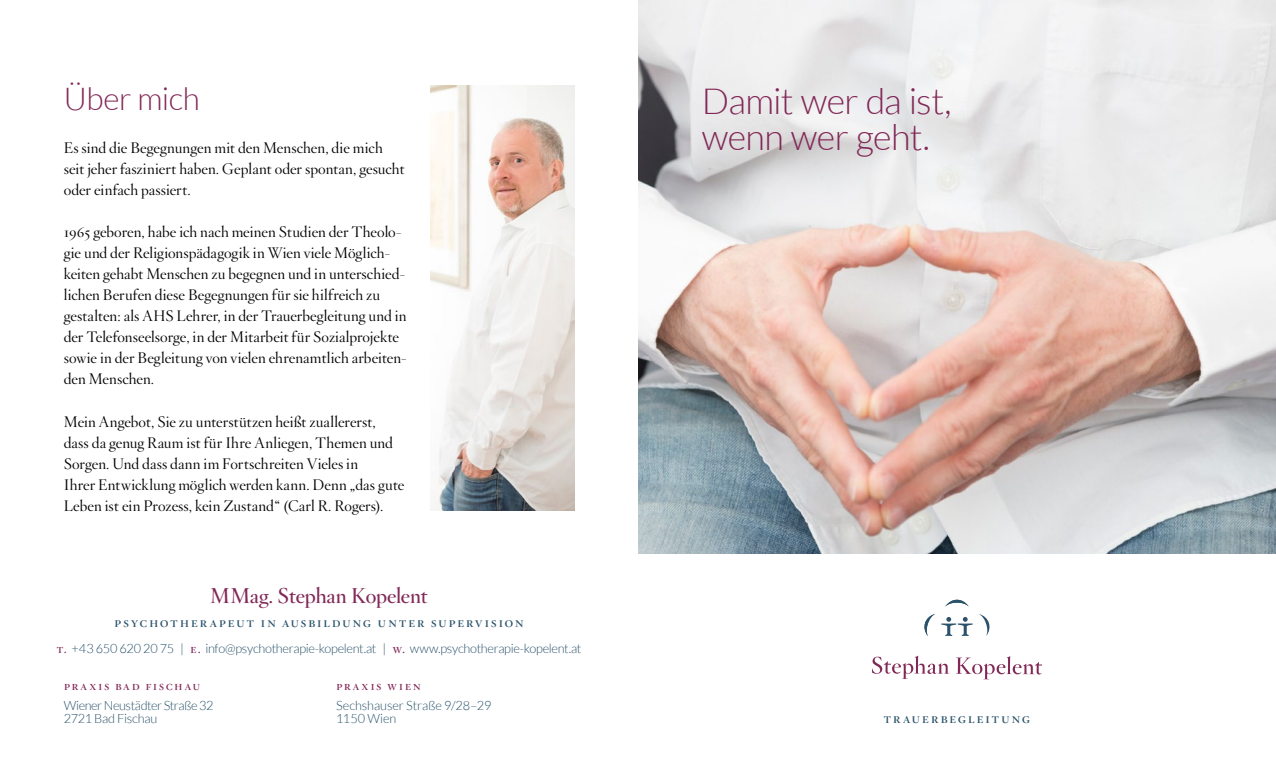
<style>
.page{position:relative;width:1276px;height:766px;background:#fff}
.page>*{position:absolute;margin:0;border:0;box-sizing:border-box;transform-origin:0 0}
.t1{font:300 36px/36px "Lato";letter-spacing:-.02em;color:#822857}
.t2{font:300 31.5px "Lato";letter-spacing:-.015em;color:#822857}
.t3{font:600 21px "Hoefler Titling";letter-spacing:.005em;color:#822857}
.t4{font:300 15px/21px "Hoefler Titling";letter-spacing:.005em;color:#000}
.t5{font:600 15px "Hoefler Titling";letter-spacing:.095em;color:#2a526b}
.t6{font:600 13.5px "Hoefler Titling";letter-spacing:.105em;color:#822857}
.t7{font:300 12.75px/13.5px "Lato";letter-spacing:-.025em;color:#2a526b}
.s1{font-family:"Hoefler Titling";font-weight:600;font-size:13.5px;color:#822857}
</style>
<div class="page">
<img style="left:638px;top:0;width:638px;height:553px">
<svg style="left:872px;top:655px;width:77px;height:23px"></svg>
<svg style="left:956px;top:656px;width:86px;height:23px"></svg>
<svg style="left:979px;top:614px;width:11px;height:22px"></svg>
<svg style="left:945px;top:599px;width:24px;height:7px"></svg>
<svg style="left:924px;top:614px;width:11px;height:22px"></svg>
<svg style="left:941px;top:617px;width:31px;height:18px"></svg>
<img style="left:431px;top:85px;width:143px;height:425px">
<h2 class="t2" style="left:64px;top:82px;width:137px">Über mich</h2>
<p class="t4" style="left:64px;top:136px;width:342px">Es sind die Begegnungen mit den Menschen, die mich seit jeher fasziniert haben. Geplant oder spontan, gesucht oder einfach passiert.</p>
<p class="t4" style="left:64px;top:220px;width:344px">1965 geboren, habe ich nach meinen Studien der Theolo&shy;gie und der Religionspädagogik in Wien viele Möglich&shy;keiten gehabt Menschen zu begegnen und in unterschied&shy;lichen Berufen diese Begegnungen für sie hilfreich zu gestalten: als AHS Lehrer, in der Trauerbegleitung und in der Telefonseelsorge, in der Mitarbeit für Sozialprojekte sowie in der Begleitung von vielen ehrenamtlich arbeiten&shy;den Menschen.</p>
<p class="t4" style="left:64px;top:409px;width:342px">Mein Angebot, Sie zu unterstützen heißt zuallererst, dass da genug Raum ist für Ihre Anliegen, Themen und Sorgen. Und dass dann im Fortschreiten Vieles in<br>Ihrer Entwicklung möglich werden kann. Denn „das gute Leben ist ein Prozess, kein Zustand“ (Carl R. Rogers).</p>
<h3 class="t3" style="left:210px;top:579px;width:219px">MMag. Stephan Kopelent</h3>
<p class="t5" style="left:114px;top:609px;width:411px">psychotherapeut in ausbildung unter supervision</p>
<p class="t7" style="left:56px;top:642px;width:526px"><span class="s1">t.</span> +43 650 620 20 75 | <span class="s1">e.</span> info@psychotherapie-kopelent.at | <span class="s1">w.</span> www.psychotherapie-kopelent.at</p>
<p class="t6" style="left:64px;top:674px;width:138px">praxis bad fischau</p>
<p class="t7" style="left:64px;top:698px;width:151px">Wiener Neustädter Straße 32<br>2721 Bad Fischau</p>
<p class="t6" style="left:336px;top:674px;width:86px">praxis wien</p>
<p class="t7" style="left:336px;top:698px;width:157px">Sechshauser Straße 9/28–29<br>1150 Wien</p>
<h1 class="t1" style="left:702px;top:83px;width:251px">Damit wer da ist, wenn wer geht.</h1>
<p class="t5" style="left:883px;top:706px;width:148px">trauerbegleitung</p>
</div>
